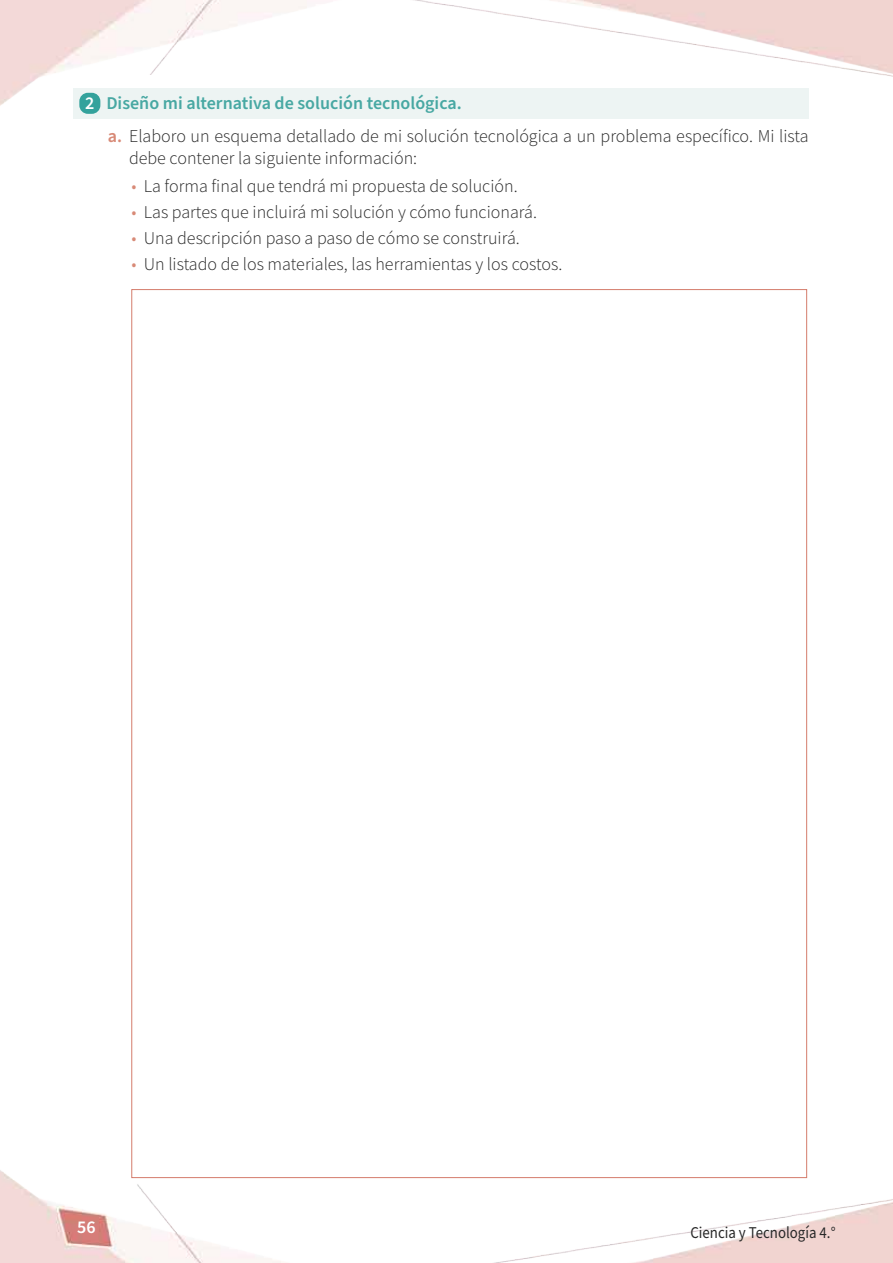
<style>
.page{position:relative;width:893px;height:1263px;background:#fff}
.page>*{position:absolute;margin:0;border:0;box-sizing:border-box;transform-origin:0 0}
.t1{font:300 18px/21.6px "Source Sans Pro";color:#292929}
.t2{font:600 18px "Source Sans Pro";color:#48a8a3}
.t3{font:600 18px "Source Sans Pro";color:#fff}
.t4{font:16.5px "Source Sans Pro";color:#292929;scale:.9 1}
.s1{color:#fff}
.s2{font-weight:600;color:#d88a77}
.s3{color:#d88a77}
</style>
<div class="page">
<img style="left:0;top:0;width:893px;height:1263px">
<div style="left:125px;top:75px;width:32px;height:31px;background:#fff"></div>
<div style="left:73px;top:88px;width:736px;height:30px;background:#edf4f3"></div>
<div style="left:79px;top:93px;width:21px;height:21px;background:#34a29c;border-radius:9px"></div>
<div style="left:132px;top:290px;width:675px;height:887px;background:#fff"></div>
<p class="t2" style="left:85px;top:91px;width:378px"><span class="s1">2</span> Diseño mi alternativa de solución tecnológica.</p>
<p class="t1" style="left:129px;top:126px;width:681px;text-indent:-21px"><span class="s2">a.</span> Elaboro un esquema detallado de mi solución tecnológica a un problema específico. Mi lista debe contener la siguiente información:</p>
<p class="t1" style="left:131px;top:175px;width:388px"><span class="s3">•</span> La forma final que tendrá mi propuesta de solución.</p>
<p class="t1" style="left:131px;top:201px;width:407px"><span class="s3">•</span> Las partes que incluirá mi solución y cómo funcionará.</p>
<p class="t1" style="left:131px;top:227px;width:390px"><span class="s3">•</span> Una descripción paso a paso de cómo se construirá.</p>
<p class="t1" style="left:131px;top:253px;width:432px"><span class="s3">•</span> Un listado de los materiales, las herramientas y los costos.</p>
<p class="t3" style="left:77px;top:1214px;width:20px">56</p>
<p class="t4" style="left:690px;top:1222px;width:163px">Ciencia y Tecnología 4.°</p>
</div>
